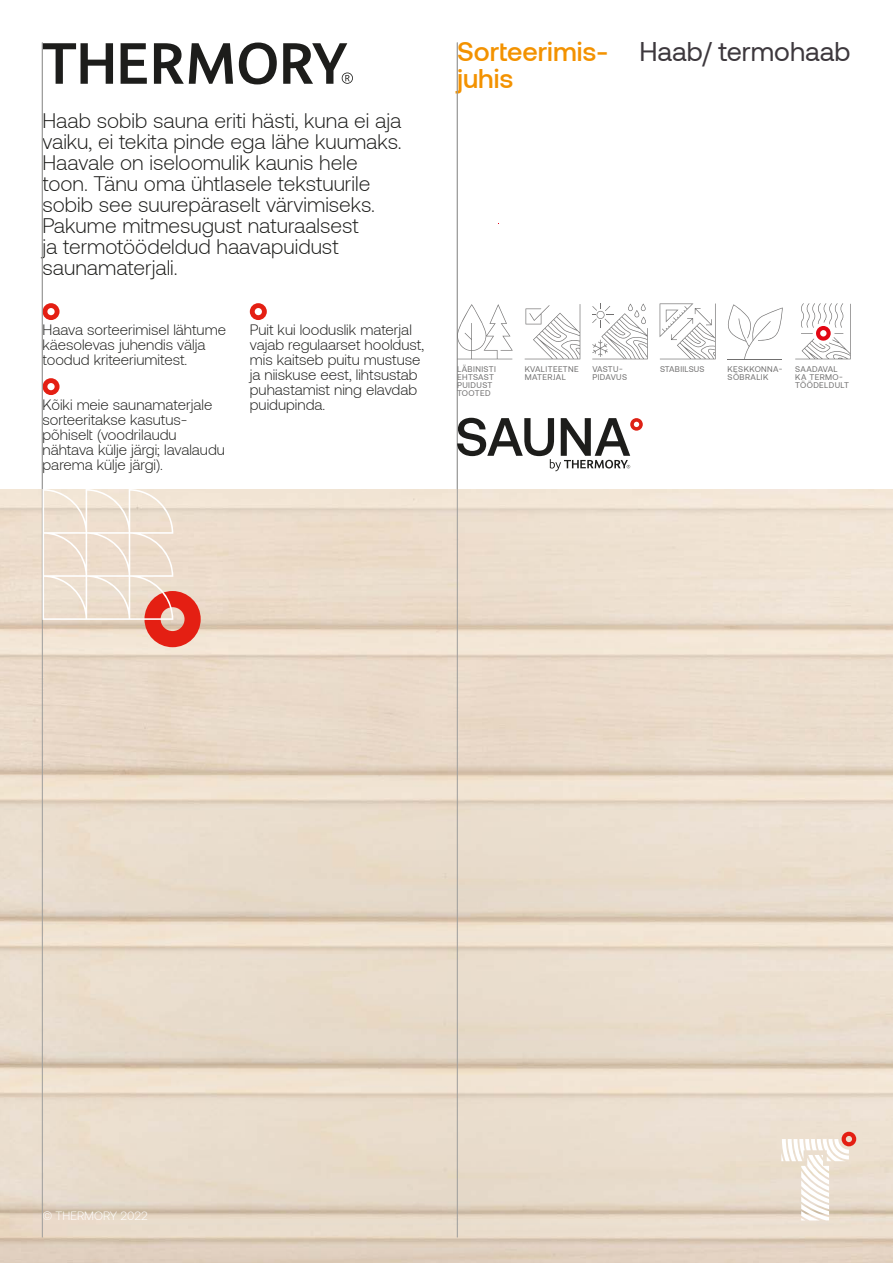
<style>
.page{position:relative;width:893px;height:1263px;background:#fff}
.page>*{position:absolute;margin:0;border:0;box-sizing:border-box;transform-origin:0 0}
.t1{font:500 27px/27px "Aeonik";color:#f39200}
.t2{font:27px "Aeonik";color:#3d383d}
.t3{font:300 21px/21px "Aeonik";color:#1d1d1b}
.t4{font:300 15px/15px "Aeonik";color:#1d1d1b}
.t5{font:300 12px "Aeonik";color:#fff}
.t6{font:8.25px/8.2px "Aeonik";letter-spacing:.05em;color:#706f6f}
.t7{font:8.25px "Aeonik";letter-spacing:.03em;color:#706f6f}
</style>
<div class="page">
<svg style="left:43px;top:303px;width:17px;height:17px"></svg>
<svg style="left:43px;top:378px;width:17px;height:17px"></svg>
<svg style="left:250px;top:303px;width:17px;height:17px"></svg>
<svg style="left:781px;top:1132px;width:75px;height:88px"></svg>
<svg style="left:43px;top:43px;width:70px;height:41px"></svg>
<svg style="left:121px;top:43px;width:26px;height:41px"></svg>
<svg style="left:154px;top:43px;width:79px;height:41px"></svg>
<svg style="left:239px;top:43px;width:38px;height:41px"></svg>
<svg style="left:283px;top:43px;width:70px;height:41px"></svg>
<hr style="left:42px;top:43px;width:1px;height:1194px;background:#9d9d9c">
<hr style="left:457px;top:43px;width:1px;height:1194px;background:#9d9d9c">
<svg style="left:43px;top:489px;width:158px;height:158px;background:#edd0c1"></svg>
<svg style="left:457px;top:418px;width:186px;height:53px"></svg>
<svg style="left:795px;top:303px;width:56px;height:56px"></svg>
<svg style="left:592px;top:303px;width:56px;height:56px"></svg>
<svg style="left:660px;top:303px;width:56px;height:56px"></svg>
<hr style="left:727px;top:359px;width:55px;height:1px;background:#706f6f">
<svg style="left:728px;top:304px;width:55px;height:55px"></svg>
<svg style="left:457px;top:304px;width:56px;height:55px"></svg>
<svg style="left:525px;top:304px;width:55px;height:55px"></svg>
<p class="t3" style="left:43px;top:110px;width:361px">Haab sobib sauna eriti hästi, kuna ei aja vaiku, ei tekita pinde ega lähe kuumaks.<br>Haavale on iseloomulik kaunis hele toon. Tänu oma ühtlasele tekstuurile sobib see suurepäraselt värvimiseks.<br>Pakume mitmesugust naturaalsest<br>ja termotöödeldud haavapuidust saunamaterjali.</p>
<p class="t4" style="left:43px;top:322px;width:185px">Haava sorteerimisel lähtume käesolevas juhendis välja toodud kriteeriumitest.</p>
<p class="t4" style="left:43px;top:397px;width:184px">Kõiki meie saunamaterjale sorteeritakse kasutus&shy;põhiselt (voodrilaudu nähtava külje järgi; lavalaudu parema külje järgi).</p>
<p class="t4" style="left:250px;top:322px;width:176px">Puit kui looduslik materjal vajab regulaarset hooldust, mis kaitseb puitu mustuse ja niiskuse eest, lihtsustab puhastamist ning elavdab puidupinda.</p>
<h1 class="t1" style="left:457px;top:38px;width:152px">Sorteerimis&shy;juhis</h1>
<h1 class="t2" style="left:639px;top:37px;width:212px">Haab/ termohaab</h1>
<p class="t6" style="left:457px;top:365px;width:40px">LÄBINISTI<br>EHTSAST<br>PUIDUST<br>TOOTED</p>
<p class="t6" style="left:525px;top:365px;width:56px">KVALITEETNE<br>MATERJAL</p>
<p class="t6" style="left:592px;top:365px;width:36px">VASTU-<br>PIDAVUS</p>
<p class="t7" style="left:660px;top:364px;width:46px">STABIILSUS</p>
<p class="t6" style="left:728px;top:365px;width:56px">KESKKONNA-<br>SÕBRALIK</p>
<p class="t6" style="left:795px;top:365px;width:55px">SAADAVAL<br>KA TERMO-<br>TÖÖDELDULT</p>
<p class="t5" style="left:43px;top:1209px;width:107px">© THERMORY 2022</p>
</div>
